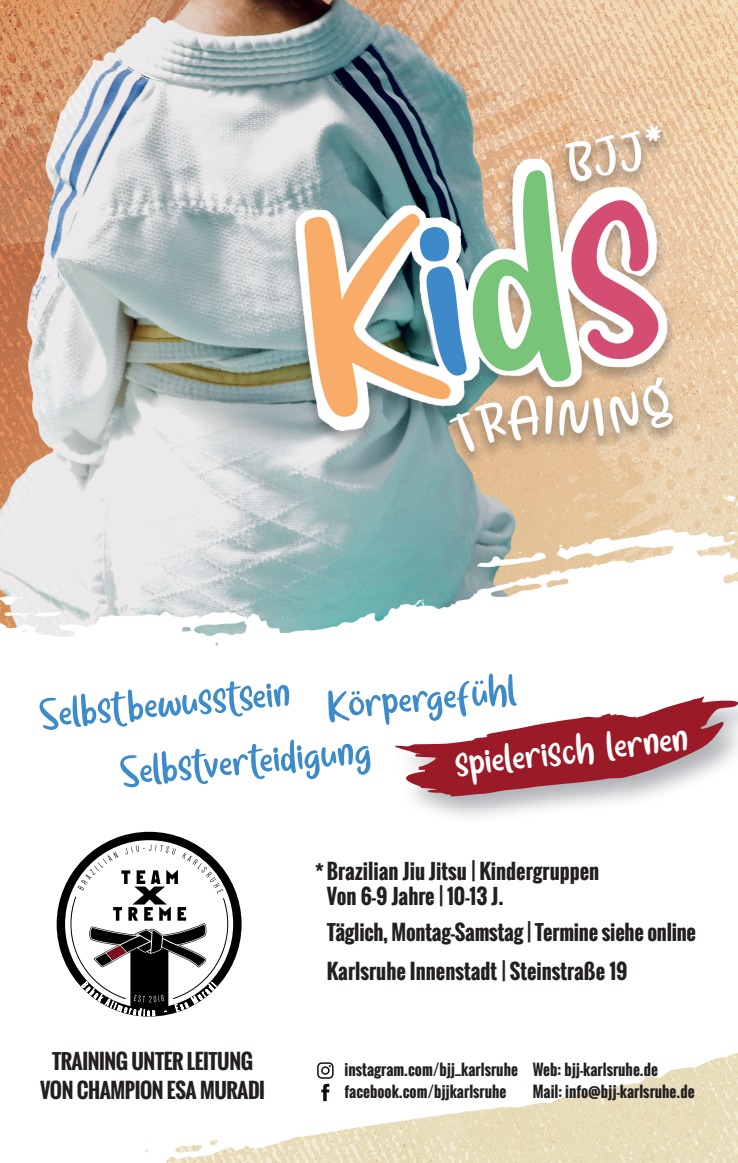
<style>
.page{position:relative;width:738px;height:1163px;background:#fff}
.page>*{position:absolute;margin:0;border:0;box-sizing:border-box;transform-origin:0 0}
.t1{font:46.65px/64.2px "Kids Story";color:#3e8bc9}
.t2{font:44.4px "Kids Story";color:#fff}
.t3{font:700 20.5px/38.3px "Oswald";letter-spacing:-.01em;color:#231f20}
.t4{font:700 15px/21.9px "Oswald";color:#231f20}
.s1{font-size:20.6px}
</style>
<div class="page">
<img style="left:0;top:0;width:737px;height:1162px">
<img style="left:393px;top:693px;width:344px;height:131px">
<svg style="left:386px;top:696px;width:351px;height:100px"></svg>
<svg style="left:57px;top:831px;width:184px;height:185px"></svg>
<svg style="left:317px;top:1062px;width:16px;height:38px"></svg>
<h1 class="t1" style="left:111px;top:678px;width:403px;text-indent:-75px;rotate:-5deg">Selbstbewusstsein Körpergefühl<br>Selbstverteidigung</h1>
<h2 class="t2" style="left:451px;top:738px;width:236px;rotate:-7deg">spielerisch lernen</h2>
<p class="t3" style="left:326px;top:859px;width:274px;line-height:24.4px;text-indent:-12px"><span class="s1">*</span>Brazilian Jiu Jitsu | Kindergruppen<br>Von 6-9 Jahre | 10-13 J.</p>
<p class="t3" style="left:326px;top:913px;width:370px">Täglich, Montag-Samstag | Termine siehe online<br>Karlsruhe Innenstadt | Steinstraße 19</p>
<p class="t3" style="left:40px;top:1047px;width:226px;line-height:28.1px;text-align:center">TRAINING UNTER LEITUNG<br>VON CHAMPION ESA MURADI</p>
<p class="t4" style="left:344px;top:1058px;width:175px">instagram.com/bjj_karlsruhe facebook.com/bjjkarlsruhe</p>
<p class="t4" style="left:532px;top:1058px;width:163px">Web: bjj-karlsruhe.de<br>Mail: info@bjj-karlsruhe.de</p>
</div>
